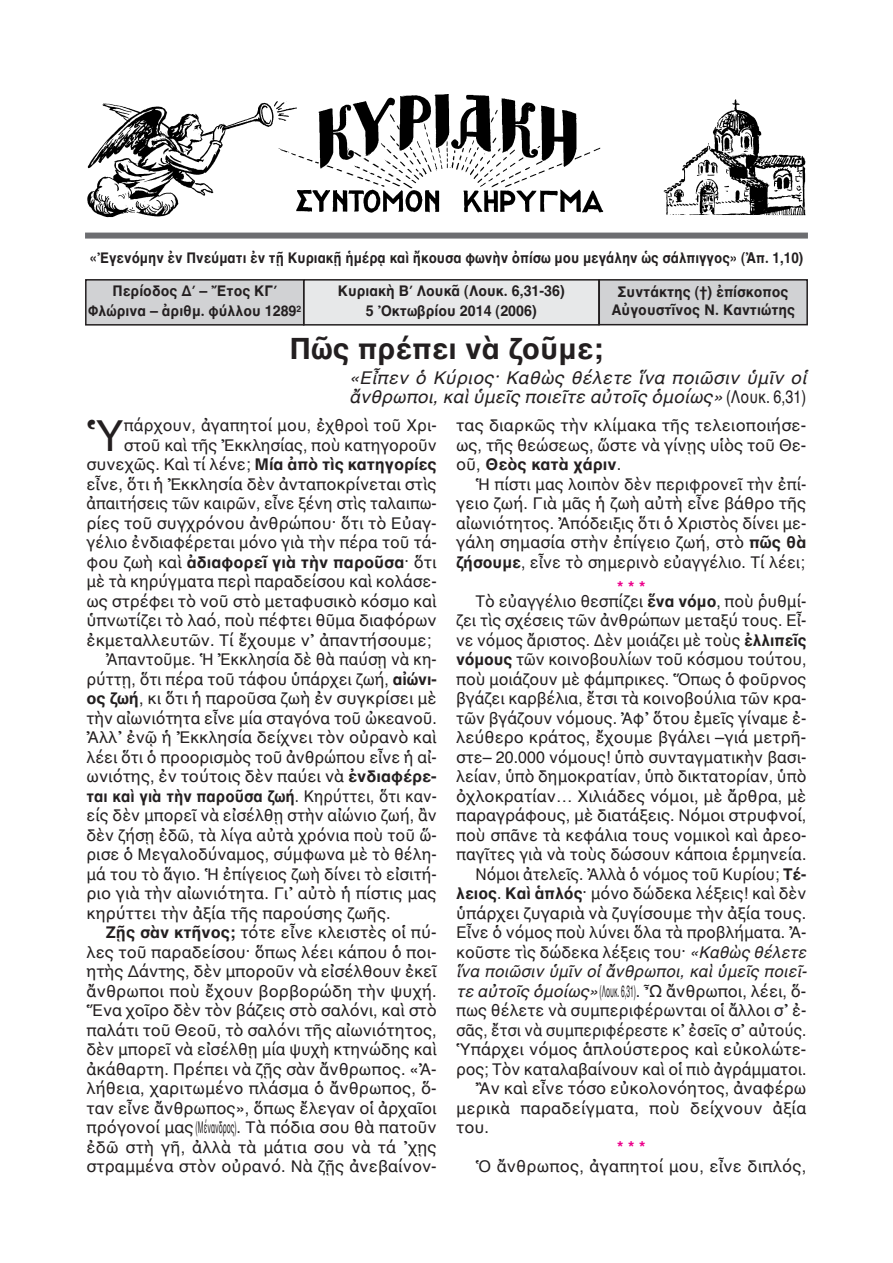
<style>
.page{position:relative;width:893px;height:1263px;background:#fff}
.page>*{position:absolute;margin:0;border:0;box-sizing:border-box;transform-origin:0 0}
.t1{font:43.5px "AL Helvetica";color:#231f20}
.t2{font:700 30px "AL Helvetica";color:#231f20}
.t3{font:italic 18px/19.5px "AL Helvetica";letter-spacing:.01em;color:#231f20}
.t4{font:16.5px/19.5px "AL Helvetica";color:#231f20;text-align:justify}
.t5{font:16.5px "AL Helvetica";color:#231f20;scale:.95 1}
.t6{font:700 16.5px "AL Helvetica";color:#231f20}
.t7{font:16.5px "AL Helvetica";color:#231f20;scale:.4 1}
.t8{font:16.5px "AL Helvetica";color:#231f20;scale:.93 1}
.t9{font:700 16.5px "AL Helvetica";color:#231f20;scale:.93 1}
.t10{font:italic 16.5px "AL Helvetica";color:#231f20}
.t11{font:700 16.5px "AL Helvetica";color:#ed028c}
.t12{font:700 15px/19.5px "AL Helvetica";color:#231f20;text-align:center;scale:.95 1}
.t13{font:700 15px "AL Helvetica";color:#231f20;scale:.9 1}
.s1{font-style:normal}
.s2{font-weight:400}
.s3{font-weight:700}
.s4{font-weight:700;color:#ed028c}
.s5{font-style:italic}
</style>
<div class="page">
<div style="left:304px;top:280px;width:295px;height:45px;background:#e7e8e9"></div>
<div style="left:303px;top:279px;width:297px;height:47px;border:2px solid #231f20"></div>
<div style="left:86px;top:280px;width:218px;height:45px;background:#d1d2d4"></div>
<div style="left:85px;top:279px;width:219px;height:47px;border:2px solid #231f20"></div>
<div style="left:599px;top:280px;width:208px;height:45px;background:#d1d2d4"></div>
<div style="left:598px;top:279px;width:210px;height:46px;border:2px solid #231f20"></div>
<div style="left:85px;top:233px;width:723px;height:6px;background:#6c6d70"></div>
<img style="left:87px;top:94px;width:719px;height:124px">
<p class="t13" style="left:90px;top:249px;width:794px">«Ἐγενόμην ἐν Πνεύματι ἐν τῇ Κυριακῇ ἡμέρᾳ καὶ ἤκουσα φωνὴν ὀπίσω μου μεγάλην ὡς σάλπιγγος» (Ἀπ. 1,10)</p>
<p class="t12" style="left:88px;top:281px;width:226px">Περίοδος Δ΄ – Ἔτος ΚΓ΄<br>Φλώρινα – ἀριθμ. φύλλου 1289<sup>2</sup></p>
<p class="t12" style="left:611px;top:283px;width:195px;line-height:18px">Συντάκτης (†) ἐπίσκοπος<br>Αὐγουστῖνος Ν. Καντιώτης</p>
<h2 class="t2" style="left:289px;top:330px;width:316px">Πῶς πρέπει νὰ ζοῦμε;</h2>
<p class="t3" style="left:349px;top:367px;width:459px">«Εἶπεν ὁ Κύριος· Καθὼς θέλετε ἵνα ποιῶσιν ὑμῖν οἱ ἄνθρωποι, καὶ ὑμεῖς ποιεῖτε αὐτοῖς ὁμοίως» <span class="s1">(Λουκ. 6,31)</span></p>
<p class="t12" style="left:338px;top:281px;width:241px">Κυριακὴ Β΄ Λουκᾶ (Λουκ. 6,31-36)<br>5 Ὀκτωβρίου 2014 (2006)</p>
<h1 class="t1" style="left:87px;top:409px;width:39px">Ὑ</h1>
<p class="t4" style="left:124px;top:415px;width:315px">πάρχουν, ἀγαπητοί μου, ἐχθροὶ τοῦ Χρι-</p>
<p class="t4" style="left:124px;top:435px;width:315px">στοῦ καὶ τῆς Ἐκκλησίας, ποὺ κατηγοροῦν</p>
<p class="t6" style="left:87px;top:454px;width:352px"><span class="s2">συνεχῶς. Καὶ τί λένε;</span> Μία ἀπὸ τὶς κατηγορίες</p>
<p class="t4" style="left:87px;top:474px;width:352px">εἶνε, ὅτι ἡ Ἐκκλησία δὲν ἀνταποκρίνεται στὶς</p>
<p class="t5" style="left:87px;top:494px;width:370px">ἀπαιτήσεις τῶν καιρῶν, εἶνε ξένη στὶς ταλαιπω-</p>
<p class="t4" style="left:87px;top:513px;width:352px">ρίες τοῦ συγχρόνου ἀνθρώπου· ὅτι τὸ Εὐαγ-</p>
<p class="t4" style="left:87px;top:532px;width:352px">γέλιο ἐνδιαφέρεται μόνο γιὰ τὴν πέρα τοῦ τά-</p>
<p class="t6" style="left:87px;top:552px;width:352px"><span class="s2">φου ζωὴ καὶ</span> ἀδιαφορεῖ γιὰ τὴν παροῦσα<span class="s2">· ὅτι</span></p>
<p class="t4" style="left:87px;top:571px;width:352px">μὲ τὰ κηρύγματα περὶ παραδείσου καὶ κολάσε-</p>
<p class="t4" style="left:87px;top:591px;width:352px">ως στρέφει τὸ νοῦ στὸ μεταφυσικὸ κόσμο καὶ</p>
<p class="t4" style="left:87px;top:610px;width:352px">ὑπνωτίζει τὸ λαό, ποὺ πέφτει θῦμα διαφόρων</p>
<p class="t4" style="left:87px;top:630px;width:346px">ἐκμεταλλευτῶν. Τί ἔχουμε ν᾿ ἀπαντήσουμε;</p>
<p class="t5" style="left:106px;top:650px;width:350px">Ἀπαντοῦμε. Ἡ Ἐκκλησία δὲ θὰ παύσῃ νὰ κη-</p>
<p class="t4" style="left:87px;top:669px;width:352px">ρύττῃ, ὅτι πέρα τοῦ τάφου ὑπάρχει ζωή, <span class="s3">αἰώνι-</span></p>
<p class="t4" style="left:87px;top:688px;width:352px"><span class="s3">ος ζωή</span>, κι ὅτι ἡ παροῦσα ζωὴ ἐν συγκρίσει μὲ</p>
<p class="t4" style="left:87px;top:708px;width:352px">τὴν αἰωνιότητα εἶνε μία σταγόνα τοῦ ὠκεανοῦ.</p>
<p class="t4" style="left:87px;top:727px;width:352px">Ἀλλ᾿ ἐνῷ ἡ Ἐκκλησία δείχνει τὸν οὐρανὸ καὶ</p>
<p class="t4" style="left:87px;top:747px;width:352px">λέει ὅτι ὁ προορισμὸς τοῦ ἀνθρώπου εἶνε ἡ αἰ-</p>
<p class="t4" style="left:87px;top:766px;width:352px">ωνιότης, ἐν τούτοις δὲν παύει νὰ <span class="s3">ἐνδιαφέρε-</span></p>
<p class="t9" style="left:87px;top:786px;width:378px">ται καὶ γιὰ τὴν παροῦσα ζωή<span class="s2">. Κηρύττει, ὅτι καν-</span></p>
<p class="t4" style="left:87px;top:805px;width:352px">είς δὲν μπορεῖ νὰ εἰσέλθῃ στὴν αἰώνιο ζωή, ἂν</p>
<p class="t4" style="left:87px;top:825px;width:352px">δὲν ζήσῃ ἐδῶ, τὰ λίγα αὐτὰ χρόνια ποὺ τοῦ ὥ-</p>
<p class="t4" style="left:87px;top:844px;width:352px">ρισε ὁ Μεγαλοδύναμος, σύμφωνα μὲ τὸ θέλη-</p>
<p class="t4" style="left:87px;top:864px;width:352px">μά του τὸ ἅγιο. Ἡ ἐπίγειος ζωὴ δίνει τὸ εἰσιτή-</p>
<p class="t4" style="left:87px;top:883px;width:352px">ριο γιὰ τὴν αἰωνιότητα. Γι᾿ αὐτὸ ἡ πίστις μας</p>
<p class="t4" style="left:87px;top:903px;width:306px">κηρύττει τὴν ἀξία τῆς παρούσης ζωῆς.</p>
<p class="t4" style="left:106px;top:922px;width:332px"><span class="s3">Ζῇς σὰν κτῆνος;</span> τότε εἶνε κλειστὲς οἱ πύ-</p>
<p class="t4" style="left:87px;top:942px;width:352px">λες τοῦ παραδείσου· ὅπως λέει κάπου ὁ ποι-</p>
<p class="t4" style="left:87px;top:961px;width:352px">ητὴς Δάντης, δὲν μποροῦν νὰ εἰσέλθουν ἐκεῖ</p>
<p class="t4" style="left:87px;top:981px;width:352px">ἄνθρωποι ποὺ ἔχουν βορβορώδη τὴν ψυχή.</p>
<p class="t4" style="left:87px;top:1000px;width:352px">Ἕνα χοῖρο δὲν τὸν βάζεις στὸ σαλόνι, καὶ στὸ</p>
<p class="t4" style="left:87px;top:1020px;width:352px">παλάτι τοῦ Θεοῦ, τὸ σαλόνι τῆς αἰωνιότητος,</p>
<p class="t4" style="left:87px;top:1039px;width:352px">δὲν μπορεῖ νὰ εἰσέλθῃ μία ψυχὴ κτηνώδης καὶ</p>
<p class="t4" style="left:87px;top:1059px;width:352px">ἀκάθαρτη. Πρέπει νὰ ζῇς σὰν ἄνθρωπος. «Ἀ-</p>
<p class="t4" style="left:87px;top:1078px;width:352px">λήθεια, χαριτωμένο πλάσμα ὁ ἄνθρωπος, ὅ-</p>
<p class="t4" style="left:87px;top:1098px;width:352px">ταν εἶνε ἄνθρωπος», ὅπως ἔλεγαν οἱ ἀρχαῖοι</p>
<p class="t4" style="left:87px;top:1117px;width:352px">πρόγονοί μας(Μένανδρος). Τὰ πόδια σου θὰ πατοῦν</p>
<p class="t4" style="left:87px;top:1137px;width:352px">ἐδῶ στὴ γῆ, ἀλλὰ τὰ μάτια σου νὰ τά ᾿χῃς</p>
<p class="t4" style="left:87px;top:1156px;width:352px">στραμμένα στὸν οὐρανό. Νὰ ζῇς ἀνεβαίνον-</p>
<p class="t4" style="left:456px;top:415px;width:352px">τας διαρκῶς τὴν κλίμακα τῆς τελειοποιήσε&shy;ως, τῆς θεώσεως, ὥστε νὰ γίνῃς υἱὸς τοῦ Θε&shy;οῦ, <span class="s3">Θεὸς κατὰ χάριν</span>.</p>
<p class="t4" style="left:456px;top:474px;width:352px;text-indent:19px">Ἡ πίστι μας λοιπὸν δὲν περιφρονεῖ τὴν ἐπί&shy;γειο ζωή. Γιὰ μᾶς ἡ ζωὴ αὐτὴ εἶνε βάθρο τῆς αἰωνιότητος. Ἀπόδειξις ὅτι ὁ Χριστὸς δίνει με&shy;γάλη σημασία στὴν ἐπίγειο ζωή, στὸ <span class="s3">πῶς θὰ ζήσουμε</span>, εἶνε τὸ σημερινὸ εὐαγγέλιο. Τί λέει;</p>
<p class="t4" style="left:475px;top:580px;width:332px;line-height:14.1px;text-indent:142px"><span class="s4">***<br></span>Τὸ εὐαγγέλιο θεσπίζει <span class="s3">ἕνα νόμο</span>, ποὺ ῥυθμί-</p>
<p class="t4" style="left:456px;top:610px;width:352px">ζει τὶς σχέσεις τῶν ἀνθρώπων μεταξύ τους. Εἶ-</p>
<p class="t5" style="left:456px;top:630px;width:370px">νε νόμος ἄριστος. Δὲν μοιάζει μὲ τοὺς <span class="s3">ἐλλιπεῖς</span></p>
<p class="t4" style="left:456px;top:649px;width:352px"><span class="s3">νόμους</span> τῶν κοινοβουλίων τοῦ κόσμου τούτου,</p>
<p class="t4" style="left:456px;top:669px;width:352px">ποὺ μοιάζουν μὲ φάμπρικες. Ὅπως ὁ φοῦρνος</p>
<p class="t4" style="left:456px;top:688px;width:352px">βγάζει καρβέλια, ἔτσι τὰ κοινοβούλια τῶν κρα-</p>
<p class="t4" style="left:456px;top:708px;width:352px">τῶν βγάζουν νόμους. Ἀφ᾿ ὅτου ἐμεῖς γίναμε ἐ-</p>
<p class="t4" style="left:456px;top:727px;width:352px">λεύθερο κράτος, ἔχουμε βγάλει –γιά μετρῆ-</p>
<p class="t4" style="left:456px;top:747px;width:352px">στε– 20.000 νόμους! ὑπὸ συνταγματικὴν βασι-</p>
<p class="t4" style="left:456px;top:766px;width:352px">λείαν, ὑπὸ δημοκρατίαν, ὑπὸ δικτατορίαν, ὑπὸ</p>
<p class="t4" style="left:456px;top:786px;width:352px">ὀχλοκρατίαν… Χιλιάδες νόμοι, μὲ ἄρθρα, μὲ</p>
<p class="t4" style="left:456px;top:805px;width:352px">παραγράφους, μὲ διατάξεις. Νόμοι στρυφνοί,</p>
<p class="t4" style="left:456px;top:825px;width:352px">ποὺ σπᾶνε τὰ κεφάλια τους νομικοὶ καὶ ἀρεο-</p>
<p class="t4" style="left:456px;top:844px;width:352px">παγῖτες γιὰ νὰ τοὺς δώσουν κάποια ἑρμηνεία.</p>
<p class="t5" style="left:475px;top:864px;width:350px">Νόμοι ἀτελεῖς. Ἀλλὰ ὁ νόμος τοῦ Κυρίου; <span class="s3">Τέ-</span></p>
<p class="t4" style="left:456px;top:883px;width:352px"><span class="s3">λειος</span>. <span class="s3">Καὶ ἁπλός</span>· μόνο δώδεκα λέξεις! καὶ δὲν</p>
<p class="t4" style="left:456px;top:903px;width:352px">ὑπάρχει ζυγαριὰ νὰ ζυγίσουμε τὴν ἀξία τους.</p>
<p class="t4" style="left:456px;top:922px;width:352px">Εἶνε ὁ νόμος ποὺ λύνει ὅλα τὰ προβλήματα. Ἀ-</p>
<p class="t4" style="left:456px;top:942px;width:352px">κοῦστε τὶς δώδεκα λέξεις του· <span class="s5">«Καθὼς θέλετε</span></p>
<p class="t10" style="left:456px;top:962px;width:352px">ἵνα ποιῶσιν ὑμῖν οἱ ἄνθρωποι, καὶ ὑμεῖς ποιεῖ-</p>
<p class="t7" style="left:456px;top:981px;width:877px"><span class="s5">τε αὐτοῖς ὁμοίως»</span>(Λουκ. 6,31). Ὦ ἄνθρωποι, λέει, ὅ-</p>
<p class="t4" style="left:456px;top:1000px;width:352px">πως θέλετε νὰ συμπεριφέρωνται οἱ ἄλλοι σ᾿ ἐ-</p>
<p class="t8" style="left:456px;top:1020px;width:378px">σᾶς, ἔτσι νὰ συμπεριφέρεστε κ᾿ ἐσεῖς σ᾿ αὐτούς.</p>
<p class="t4" style="left:456px;top:1039px;width:352px">Ὑπάρχει νόμος ἁπλούστερος καὶ εὐκολώτε-</p>
<p class="t4" style="left:456px;top:1059px;width:352px">ρος; Τὸν καταλαβαίνουν καὶ οἱ πιὸ ἀγράμματοι.</p>
<p class="t4" style="left:475px;top:1078px;width:332px">Ἂν καὶ εἶνε τόσο εὐκολονόητος, ἀναφέρω</p>
<p class="t4" style="left:456px;top:1098px;width:352px">μερικὰ παραδείγματα, ποὺ δείχνουν ἀξία</p>
<p class="t4" style="left:456px;top:1117px;width:34px">του.</p>
<p class="t11" style="left:617px;top:1137px;width:30px">***</p>
<p class="t4" style="left:475px;top:1156px;width:332px">Ὁ ἄνθρωπος, ἀγαπητοί μου, εἶνε διπλός,</p>
</div>
